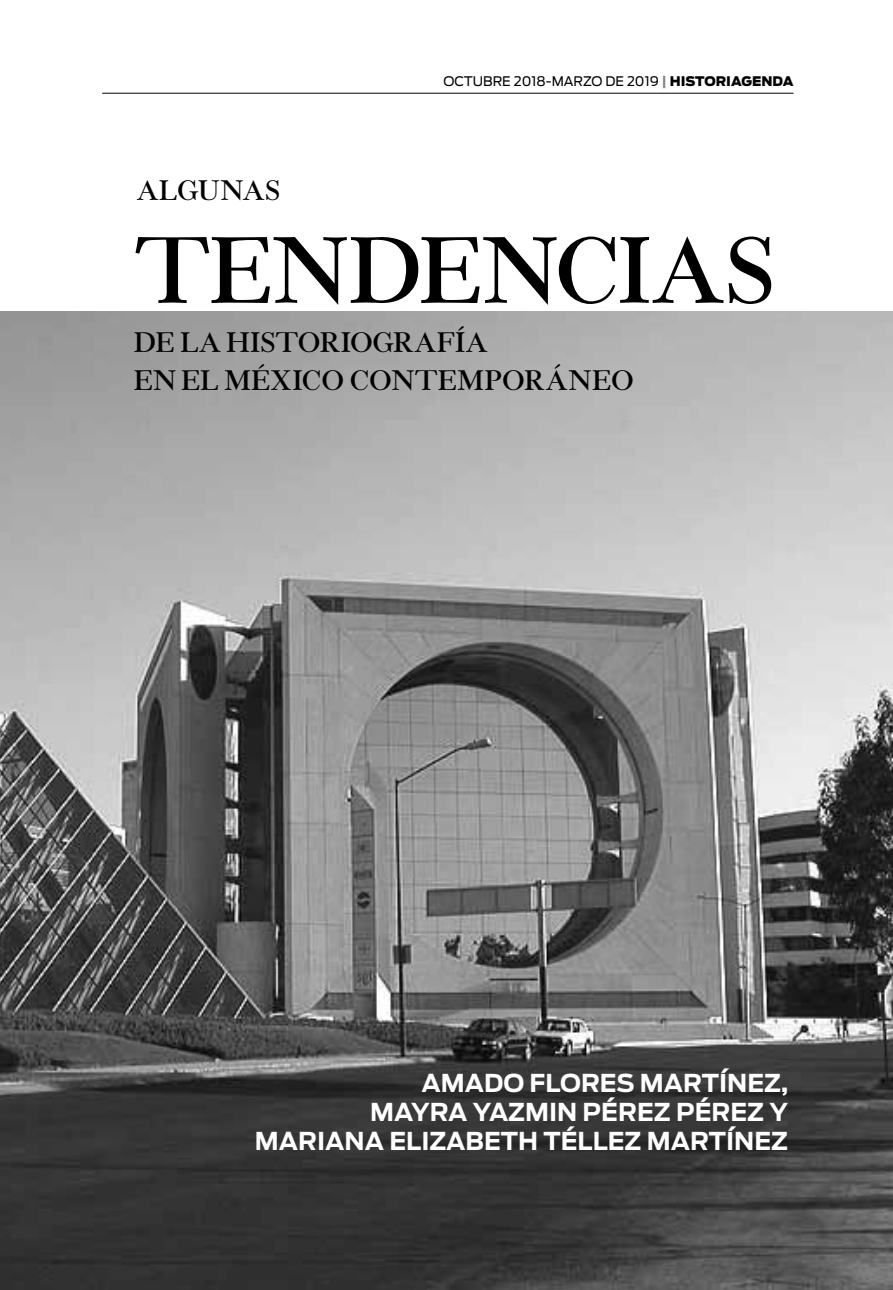
<style>
.page{position:relative;width:893px;height:1290px;background:#fff}
.page>*{position:absolute;margin:0;border:0;box-sizing:border-box;transform-origin:0 0}
.t1{font:600 105px "Wessex";letter-spacing:-.015em;color:#000}
.t2{font:600 31.5px/37.8px "Wessex";letter-spacing:-.01em;color:#000}
.t3{font:700 24.5px/29.4px "Antenna";color:#fff;text-align:right}
.t4{font:13.12px "Antenna";color:#000}
.s1{font-weight:700;color:#808285}
.s2{font-weight:900}
</style>
<div class="page">
<hr style="left:102px;top:93px;width:691px;height:1px;background:#000">
<img style="left:0;top:312px;width:893px;height:978px">
<p class="t2" style="left:136px;top:172px;width:146px">ALGUNAS</p>
<p class="t4" style="left:443px;top:73px;width:352px">OCTUBRE 2018-MARZO DE 2019 <span class="s1">|</span> <span class="s2">HISTORIAGENDA</span></p>
<h1 class="t1" style="left:134px;top:215px;width:645px">TENDENCIAS</h1>
<p class="t2" style="left:134px;top:324px;width:501px">DE LA HISTORIOGRAFÍA<br>EN EL MÉXICO CONTEMPORÁNEO</p>
<p class="t3" style="left:255px;top:1068px;width:535px">AMADO FLORES MARTÍNEZ,<br>MAYRA YAZMIN PÉREZ PÉREZ Y<br>MARIANA ELIZABETH TÉLLEZ MARTÍNEZ</p>
</div>
